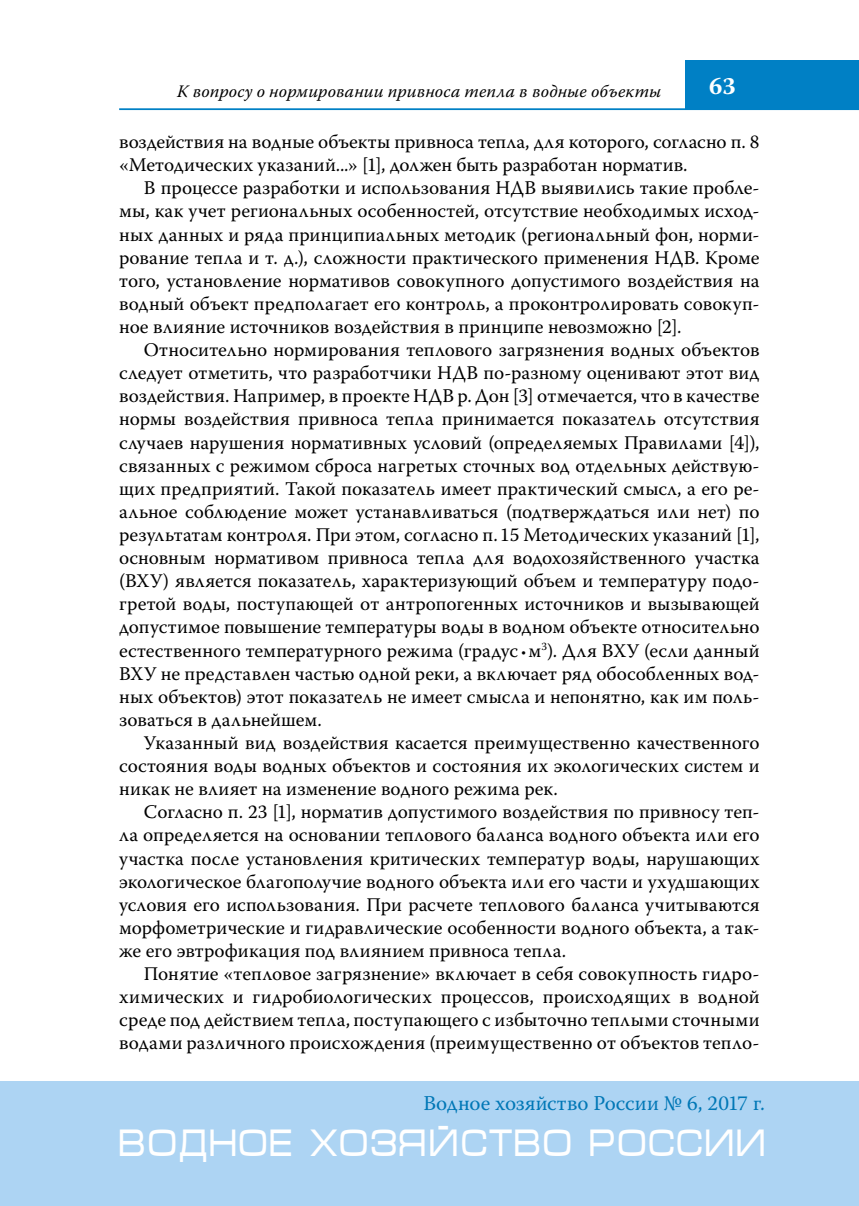
<style>
.page{position:relative;width:859px;height:1206px;background:#fff}
.page>*{position:absolute;margin:0;border:0;box-sizing:border-box;transform-origin:0 0}
.t1{font:38.5px "Micra";color:#fff;scale:.81 1}
.t2{font:700 24.5px "Warnock Pro";color:#fff}
.t3{font:21px "Warnock Pro";color:#0077b6}
.t4{font:19.25px/23.1px "Warnock Pro";color:#000;text-align:justify}
.t5{font:italic 17.5px "Warnock Pro";letter-spacing:.005em;color:#000}
.s1{font-family:"Myriad Pro";font-size:15.75px}
</style>
<div class="page">
<hr style="left:119px;top:108px;width:739px;height:2px;background:#0080c5">
<div style="left:685px;top:60px;width:173px;height:50px;background:#0080c5"></div>
<div style="left:0;top:1081px;width:858px;height:124px;background:#add4f3"></div>
<p class="t5" style="left:177px;top:81px;width:485px">К вопросу о нормировании привноса тепла в водные объекты</p>
<p class="t2" style="left:708px;top:71px;width:28px">63</p>
<p class="t4" style="left:119px;top:130px;width:641px">воздействия на водные объекты привноса тепла, для которого, согласно п. 8 «Методических указаний...» [1], должен быть разработан норматив.</p>
<p class="t4" style="left:119px;top:176px;width:641px;text-indent:25px">В процессе разработки и использования НДВ выявились такие пробле&shy;мы, как учет региональных особенностей, отсутствие необходимых исход&shy;ных данных и ряда принципиальных методик (региональный фон, норми&shy;рование тепла и т. д.), сложности практического применения НДВ. Кроме того, установление нормативов совокупного допустимого воздействия на водный объект предполагает его контроль, а проконтролировать совокуп&shy;ное влияние источников воздействия в принципе невозможно [2].</p>
<p class="t4" style="left:119px;top:338px;width:641px;text-indent:25px">Относительно нормирования теплового загрязнения водных объектов следует отметить, что разработчики НДВ по-разному оценивают этот вид воздействия. Например, в проекте НДВ р. Дон [3] отмечается, что в качестве нормы воздействия привноса тепла принимается показатель отсутствия случаев нарушения нормативных условий (определяемых Правилами [4]), связанных с режимом сброса нагретых сточных вод отдельных действую&shy;щих предприятий. Такой показатель имеет практический смысл, а его ре&shy;альное соблюдение может устанавливаться (подтверждаться или нет) по результатам контроля. При этом, согласно п. 15 Методических указаний [1], основным нормативом привноса тепла для водохозяйственного участка (ВХУ) является показатель, характеризующий объем и температуру подо&shy;гретой воды, поступающей от антропогенных источников и вызывающей допустимое повышение температуры воды в водном объекте относительно естественного температурного режима (градус <span class="s1">•</span> м<sup>3</sup>). Для ВХУ (если данный ВХУ не представлен частью одной реки, а включает ряд обособленных вод&shy;ных объектов) этот показатель не имеет смысла и непонятно, как им поль&shy;зоваться в дальнейшем.</p>
<p class="t4" style="left:119px;top:730px;width:641px;text-indent:25px">Указанный вид воздействия касается преимущественно качественного состояния воды водных объектов и состояния их экологических систем и никак не влияет на изменение водного режима рек.</p>
<p class="t4" style="left:119px;top:800px;width:641px;text-indent:25px">Согласно п. 23 [1], норматив допустимого воздействия по привносу теп&shy;ла определяется на основании теплового баланса водного объекта или его участка после установления критических температур воды, нарушающих экологическое благополучие водного объекта или его части и ухудшающих условия его использования. При расчете теплового баланса учитываются морфометрические и гидравлические особенности водного объекта, а так&shy;же его эвтрофикация под влиянием привноса тепла.</p>
<p class="t4" style="left:119px;top:961px;width:641px;text-indent:25px">Понятие «тепловое загрязнение» включает в себя совокупность гидро&shy;химических и гидробиологических процессов, происходящих в водной среде под действием тепла, поступающего с избыточно теплыми сточными водами различного происхождения (преимущественно от объектов тепло-</p>
<p class="t3" style="left:423px;top:1090px;width:343px">Водное хозяйство России № 6, 2017 г.</p>
<h1 class="t1" style="left:119px;top:1122px;width:801px">ВОДНОЕ ХОЗЯЙСТВО РОССИИ</h1>
</div>
